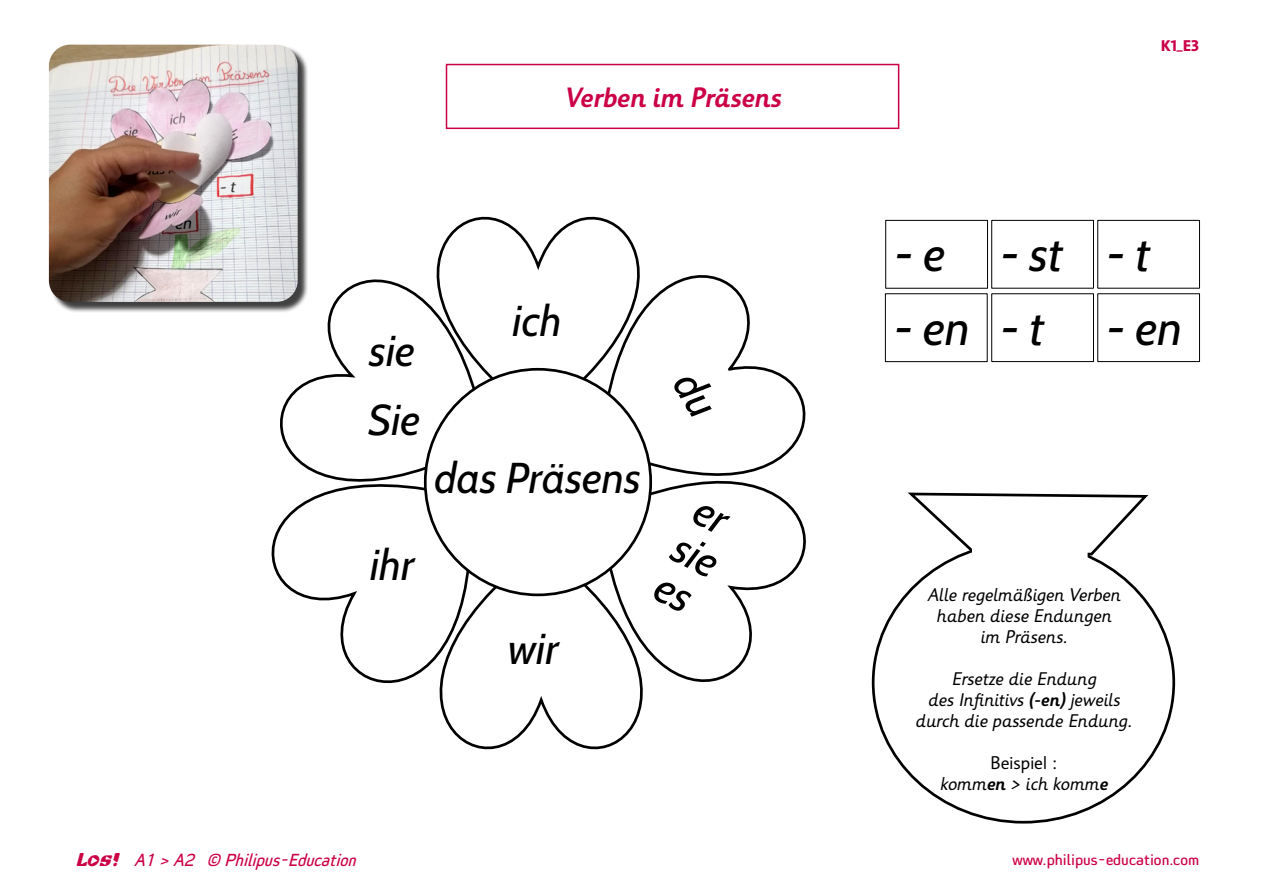
<style>
.page{position:relative;width:1263px;height:893px;background:#fff}
.page>*{position:absolute;margin:0;border:0;box-sizing:border-box;transform-origin:0 0}
.t1{font:italic 47.85px/73.5px "Cabin";color:#000}
.t2{font:italic 43.2px "Cabin";color:#000}
.t3{font:italic 43.05px/68.6px "Cabin";color:#000}
.t4{font:italic 500 27px "Informa Pro";color:#cb0147}
.t5{font:italic 18px "Quara";color:#cb0147}
.t6{font:italic 17.7px/21px "Informa Pro";color:#000;text-align:center}
.t7{font:15.75px "Quara";color:#cb0147;scale:1.1 1}
.t8{font:700 15px "Informa Pro";color:#cb0147}
.s1{font-family:"Shuriken Std Boy"}
.s2{font-weight:500}
.s3{font-style:normal}
</style>
<div class="page">
<svg style="left:741px;top:294px;width:64px;height:114px"></svg>
<svg style="left:489px;top:216px;width:252px;height:192px"></svg>
<svg style="left:280px;top:216px;width:209px;height:218px"></svg>
<svg style="left:624px;top:408px;width:182px;height:254px"></svg>
<svg style="left:486px;top:544px;width:258px;height:206px"></svg>
<svg style="left:271px;top:434px;width:215px;height:316px"></svg>
<div style="left:503px;top:289px;width:84px;height:74px;background:#fff"></div>
<svg style="left:631px;top:343px;width:122px;height:115px"></svg>
<img style="left:670px;top:479px;width:97px;height:94px">
<svg style="left:693px;top:506px;width:37px;height:10px"></svg>
<img style="left:649px;top:516px;width:102px;height:97px">
<svg style="left:669px;top:542px;width:48px;height:13px"></svg>
<img style="left:631px;top:555px;width:97px;height:95px">
<svg style="left:654px;top:583px;width:37px;height:28px"></svg>
<div style="left:498px;top:617px;width:102px;height:73px;background:#fff"></div>
<div style="left:360px;top:532px;width:82px;height:69px;background:#fff"></div>
<img style="left:361px;top:325px;width:78px;height:57px">
<img style="left:360px;top:393px;width:75px;height:58px">
<div style="left:425px;top:369px;width:226px;height:226px;background:#fff;border-radius:50%"></div>
<div style="left:885px;top:220px;width:103px;height:69px;border:1px solid #000"></div>
<img style="left:886px;top:225px;width:101px;height:59px">
<div style="left:991px;top:220px;width:103px;height:68px;border:1px solid #000"></div>
<img style="left:992px;top:225px;width:101px;height:59px">
<div style="left:1097px;top:220px;width:103px;height:68px;border:1px solid #000"></div>
<img style="left:1098px;top:225px;width:101px;height:59px">
<div style="left:885px;top:293px;width:102px;height:69px;border:1px solid #000"></div>
<img style="left:886px;top:298px;width:101px;height:59px">
<div style="left:1097px;top:293px;width:103px;height:69px;border:1px solid #000"></div>
<img style="left:1098px;top:298px;width:101px;height:59px">
<div style="left:991px;top:293px;width:103px;height:69px;border:1px solid #000"></div>
<img style="left:992px;top:298px;width:101px;height:59px">
<svg style="left:907px;top:492px;width:242px;height:66px"></svg>
<div style="left:973px;top:527px;width:114px;height:81px;background:#fff"></div>
<div style="left:50px;top:46px;width:258px;height:267px;background:#000;opacity:.75"></div>
<img style="left:49px;top:45px;width:249px;height:257px">
<div style="left:446px;top:64px;width:453px;height:65px;border:2px solid #cb0147"></div>
<h3 class="t4" style="left:564px;top:81px;width:218px">Verben im Präsens</h3>
<h3 class="t3" style="left:368px;top:313px;width:54px">sie<br>Sie</h3>
<h2 class="t2" style="left:513px;top:287px;width:51px">ich</h2>
<h3 class="t3" style="left:434px;top:440px;width:208px">das Präsens</h3>
<h3 class="t3" style="left:370px;top:526px;width:46px">ihr</h3>
<h3 class="t3" style="left:508px;top:611px;width:52px">wir</h3>
<p class="t5" style="left:75px;top:850px;width:288px"><span class="s1">Los!</span> A1&gt;A2 © Philipus-Education</p>
<p class="t8" style="left:1161px;top:37px;width:40px">K1_E3</p>
<h1 class="t1" style="left:894px;top:213px;width:257px">-e -st -t -en -t</h1>
<h1 class="t1" style="left:1107px;top:287px;width:77px">-en</h1>
<p class="t6" style="left:927px;top:584px;width:195px">Alle regelmäßigen Verben haben diese Endungen im Präsens.</p>
<p class="t6" style="left:915px;top:668px;width:218px">Ersetze die Endung<br>des Infinitivs <span class="s2">(-en)</span> jeweils durch die passende Endung.</p>
<p class="t6" style="left:940px;top:752px;width:169px"><span class="s3">Beispiel :<br></span>komm<span class="s2">en</span> &gt; ich komm<span class="s2">e</span></p>
<p class="t7" style="left:1012px;top:851px;width:171px">www.philipus-education.com</p>
</div>
